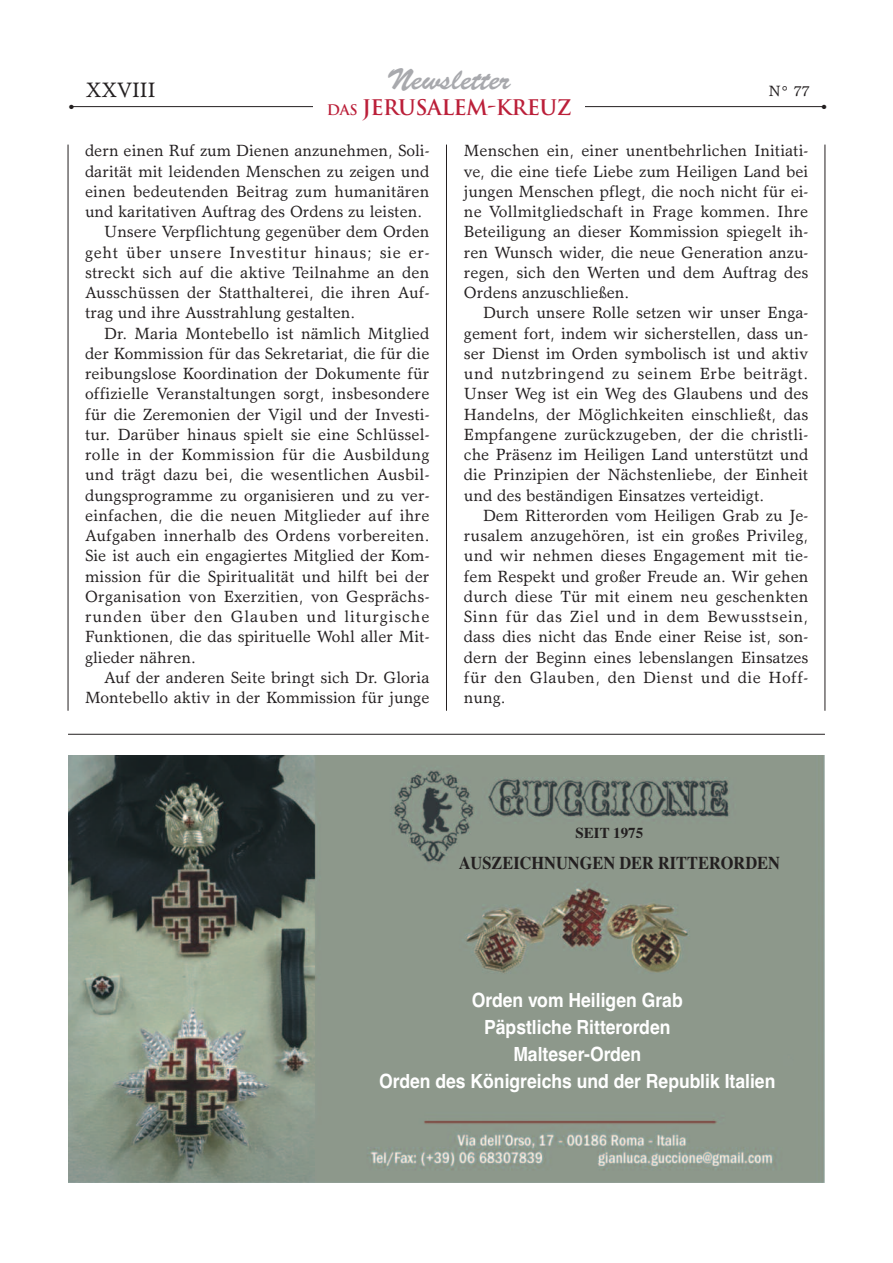
<style>
.page{position:relative;width:893px;height:1263px;background:#fff}
.page>*{position:absolute;margin:0;border:0;box-sizing:border-box;transform-origin:0 0}
.t1{font:30px "Brush Script";color:#a8a9ad}
.t2{font:700 21px "Trajan";letter-spacing:-.025em;color:#bb1f39}
.t3{font:21px "Garth Graphic";color:#231f20}
.t4{font:700 19.5px/27px "Helvetica";color:#fff;text-align:center;scale:.9 1}
.t5{font:700 18px "Times";color:#231f20;scale:.91 1}
.t6{font:16.35px/20.2px "Garth Graphic";color:#231f20;text-align:justify}
.t7{font:16.35px "Garth Graphic";letter-spacing:.04em;color:#231f20}
.t8{font:16.35px "Garth Graphic";letter-spacing:.025em;color:#231f20}
.t9{font:16.35px "Garth Graphic";letter-spacing:.05em;color:#231f20}
.t10{font:700 15px "Times";color:#231f20}
.t11{font:15px "Garth Graphic";color:#231f20}
.t12{font:6px "Zapf Dingbats";color:#231f20}
.s1{font-size:14.25px}
</style>
<div class="page">
<hr style="left:68px;top:145px;width:1px;height:566px;background:#231f20">
<hr style="left:825px;top:145px;width:1px;height:566px;background:#231f20">
<hr style="left:446px;top:145px;width:1px;height:566px;background:#231f20">
<hr style="left:68px;top:734px;width:757px;height:1px;background:#231f20">
<img style="left:68px;top:756px;width:757px;height:426px">
<hr style="left:71px;top:106px;width:754px;height:1px;background:#231f20">
<div style="left:314px;top:99px;width:271px;height:30px;background:#fff"></div>
<h1 class="t1" style="left:387px;top:68px;width:125px">Newsletter</h1>
<p class="t3" style="left:86px;top:82px;width:71px">XXVIII</p>
<p class="t11" style="left:769px;top:85px;width:42px">N° 77</p>
<p class="t2" style="left:327px;top:96px;width:246px"><span class="s1">Das</span> JERUSALEM-KREUZ</p>
<p class="t12" style="left:69px;top:103px;width:6px">●</p>
<p class="t12" style="left:822px;top:103px;width:6px">●</p>
<p class="t6" style="left:85px;top:142px;width:346px">dern einen Ruf zum Dienen anzunehmen, Soli-</p>
<p class="t6" style="left:85px;top:163px;width:346px">darität mit leidenden Menschen zu zeigen und</p>
<p class="t6" style="left:85px;top:183px;width:346px">einen bedeutenden Beitrag zum humanitären</p>
<p class="t6" style="left:85px;top:203px;width:339px">und karitativen Auftrag des Ordens zu leisten.</p>
<p class="t6" style="left:104px;top:223px;width:327px">Unsere Verpflichtung gegenüber dem Orden</p>
<p class="t7" style="left:85px;top:246px;width:346px">geht über unsere Investitur hinaus; sie er-</p>
<p class="t6" style="left:85px;top:264px;width:346px">streckt sich auf die aktive Teilnahme an den</p>
<p class="t6" style="left:85px;top:284px;width:346px">Ausschüssen der Statthalterei, die ihren Auf-</p>
<p class="t6" style="left:85px;top:304px;width:272px">trag und ihre Ausstrahlung gestalten.</p>
<p class="t6" style="left:104px;top:325px;width:327px">Dr. Maria Montebello ist nämlich Mitglied</p>
<p class="t6" style="left:85px;top:345px;width:346px">der Kommission für das Sekretariat, die für die</p>
<p class="t6" style="left:85px;top:365px;width:346px">reibungslose Koordination der Dokumente für</p>
<p class="t6" style="left:85px;top:385px;width:346px">offizielle Veranstaltungen sorgt, insbesondere</p>
<p class="t6" style="left:85px;top:406px;width:346px">für die Zeremonien der Vigil und der Investi-</p>
<p class="t6" style="left:85px;top:426px;width:346px">tur. Darüber hinaus spielt sie eine Schlüssel-</p>
<p class="t8" style="left:85px;top:448px;width:346px">rolle in der Kommission für die Ausbildung</p>
<p class="t6" style="left:85px;top:466px;width:346px">und trägt dazu bei, die wesentlichen Ausbil-</p>
<p class="t6" style="left:85px;top:487px;width:346px">dungsprogramme zu organisieren und zu ver-</p>
<p class="t6" style="left:85px;top:507px;width:346px">einfachen, die die neuen Mitglieder auf ihre</p>
<p class="t6" style="left:85px;top:527px;width:346px">Aufgaben innerhalb des Ordens vorbereiten.</p>
<p class="t6" style="left:85px;top:547px;width:346px">Sie ist auch ein engagiertes Mitglied der Kom-</p>
<p class="t6" style="left:85px;top:568px;width:346px">mission für die Spiritualität und hilft bei der</p>
<p class="t6" style="left:85px;top:588px;width:346px">Organisation von Exerzitien, von Gesprächs-</p>
<p class="t9" style="left:85px;top:610px;width:346px">runden über den Glauben und liturgische</p>
<p class="t6" style="left:85px;top:628px;width:346px">Funktionen, die das spirituelle Wohl aller Mit-</p>
<p class="t6" style="left:85px;top:649px;width:112px">glieder nähren.</p>
<p class="t6" style="left:104px;top:669px;width:327px">Auf der anderen Seite bringt sich Dr. Gloria</p>
<p class="t6" style="left:85px;top:689px;width:346px">Montebello aktiv in der Kommission für junge</p>
<p class="t6" style="left:464px;top:142px;width:346px">Menschen ein, einer unentbehrlichen Initiati&shy;ve, die eine tiefe Liebe zum Heiligen Land bei jungen Menschen pflegt, die noch nicht für ei&shy;ne Vollmitgliedschaft in Frage kommen. Ihre Beteiligung an dieser Kommission spiegelt ih&shy;ren Wunsch wider, die neue Generation anzu&shy;regen, sich den Werten und dem Auftrag des Ordens anzuschließen.</p>
<p class="t6" style="left:464px;top:304px;width:346px;text-indent:19px">Durch unsere Rolle setzen wir unser Enga&shy;gement fort, indem wir sicherstellen, dass un&shy;ser Dienst im Orden symbolisch ist und aktiv und nutzbringend zu seinem Erbe beiträgt.<br>Unser Weg ist ein Weg des Glaubens und des Handelns, der Möglichkeiten einschließt, das Empfangene zurückzugeben, der die christli&shy;che Präsenz im Heiligen Land unterstützt und die Prinzipien der Nächstenliebe, der Einheit und des beständigen Einsatzes verteidigt.</p>
<p class="t6" style="left:464px;top:507px;width:346px;text-indent:19px">Dem Ritterorden vom Heiligen Grab zu Je&shy;rusalem anzugehören, ist ein großes Privileg, und wir nehmen dieses Engagement mit tie&shy;fem Respekt und großer Freude an. Wir gehen durch diese Tür mit einem neu geschenkten Sinn für das Ziel und in dem Bewusstsein, dass dies nicht das Ende einer Reise ist, son&shy;dern der Beginn eines lebenslangen Einsatzes für den Glauben, den Dienst und die Hoff&shy;nung.</p>
<p class="t10" style="left:576px;top:824px;width:69px">SEIT 1975</p>
<p class="t5" style="left:459px;top:852px;width:354px">AUSZEICHNUNGEN DER RITTERORDEN</p>
<p class="t4" style="left:379px;top:987px;width:442px">Orden vom Heiligen Grab<br>Päpstliche Ritterorden<br>Malteser-Orden<br>Orden des Königreichs und der Republik Italien</p>
</div>
